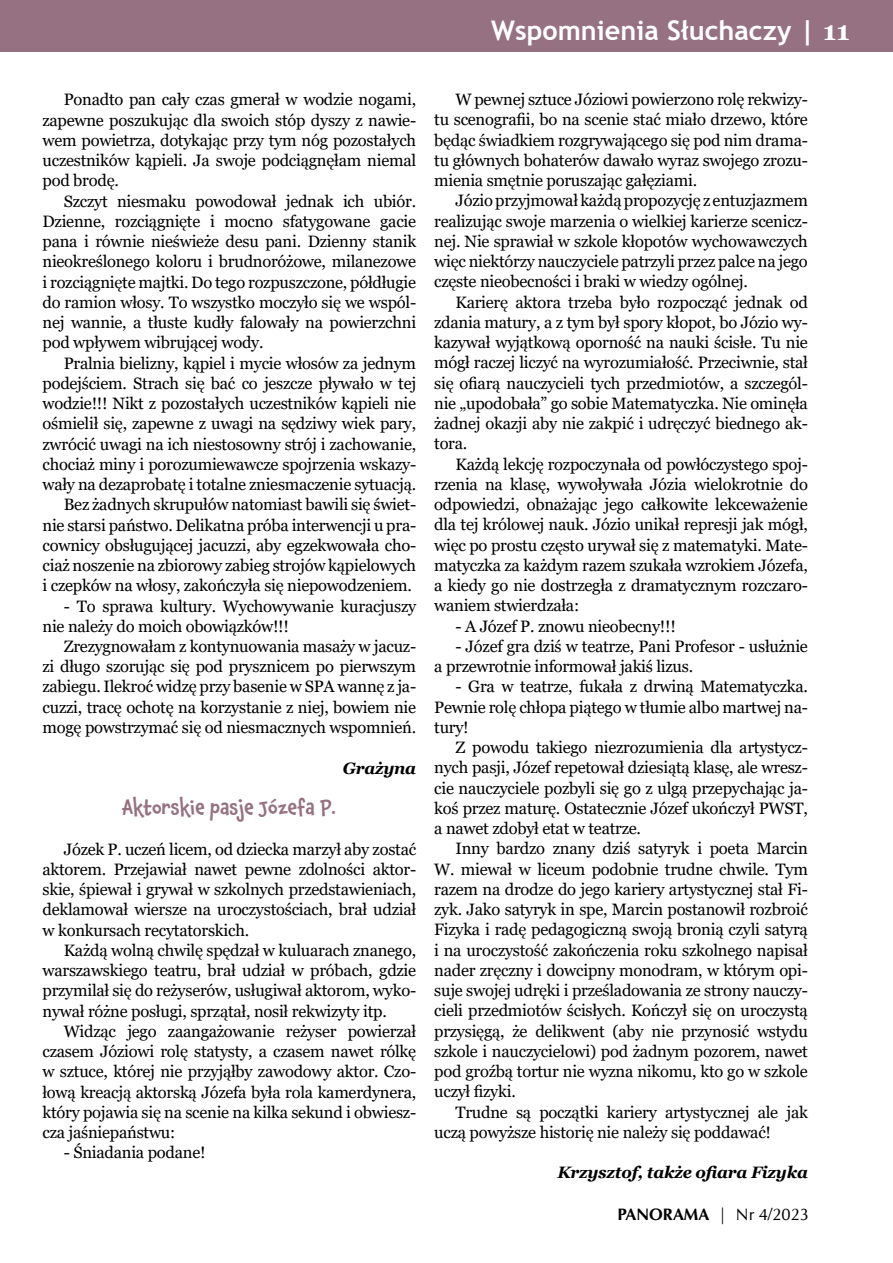
<style>
.page{position:relative;width:893px;height:1263px;background:#fff}
.page>*{position:absolute;margin:0;border:0;box-sizing:border-box;transform-origin:0 0}
.t1{font:700 27px "Trebuchet MS";color:#fff}
.t2{font:700 27px "Georgia";color:#fff}
.t3{font:500 19.5px "Chaloops";color:#967182}
.t4{font:16.5px/20.2px "Georgia";letter-spacing:-.015em;color:#000;text-align:justify}
.t5{font:italic 700 16.5px "Georgia";letter-spacing:-.015em;color:#000}
.t6{font:700 16.5px "URW Classico";color:#000}
.s1{font-family:"Georgia"}
.s2{font-weight:400}
</style>
<div class="page">
<div style="left:0;top:0;width:893px;height:51px;background:#967182"></div>
<h1 class="t1" style="left:491px;top:13px;width:360px">Wspomnienia Słuchaczy | <span class="s1">11</span></h1>
<h1 class="t1" style="left:629px;top:13px;width:164px">Lorem Ipsum</h1>
<h1 class="t2" style="left:830px;top:13px;width:28px">11</h1>
<p class="t4" style="left:43px;top:90px;width:375px;text-indent:21px">Ponadto pan cały czas gmerał w wodzie nogami, zapewne poszukując dla swoich stóp dyszy z nawie&shy;wem powietrza, dotykając przy tym nóg pozostałych uczestników kąpieli. Ja swoje podciągnęłam niemal pod brodę.</p>
<p class="t4" style="left:43px;top:191px;width:375px;text-indent:21px">Szczyt niesmaku powodował jednak ich ubiór.<br>Dzienne, rozciągnięte i mocno sfatygowane gacie pana i równie nieświeże desu pani. Dzienny stanik nieokreślonego koloru i brudnoróżowe, milanezowe i rozciągnięte majtki. Do tego rozpuszczone, półdługie do ramion włosy. To wszystko moczyło się we wspól&shy;nej wannie, a tłuste kudły falowały na powierzchni pod wpływem wibrującej wody.</p>
<p class="t4" style="left:43px;top:353px;width:375px;text-align:right">Pralnia bielizny, kąpiel i mycie włosów za jednym podejściem. Strach się bać co jeszcze pływało w tej wodzie!!! Nikt z pozostałych uczestników kąpieli nie ośmielił się, zapewne z uwagi na sędziwy wiek pary, zwrócić uwagi na ich niestosowny strój i zachowanie, chociaż miny i porozumiewawcze spojrzenia wskazy&shy;wały na dezaprobatę i totalne zniesmaczenie sytuacją.<br>Bez żadnych skrupułów natomiast bawili się świet&shy;nie starsi państwo. Delikatna próba interwencji u pra&shy;cownicy obsługującej jacuzzi, aby egzekwowała cho&shy;ciaż noszenie na zbiorowy zabieg strojów kąpielowych i czepków na włosy, zakończyła się niepowodzeniem.</p>
<p class="t4" style="left:43px;top:596px;width:375px;text-indent:21px">- To sprawa kultury. Wychowywanie kuracjuszy nie należy do moich obowiązków!!!</p>
<p class="t4" style="left:43px;top:636px;width:375px;text-indent:21px">Zrezygnowałam z kontynuowania masaży w jacuz&shy;zi długo szorując się pod prysznicem po pierwszym zabiegu. Ilekroć widzę przy basenie w SPA wannę z ja&shy;cuzzi, tracę ochotę na korzystanie z niej, bowiem nie mogę powstrzymać się od niesmacznych wspomnień.</p>
<p class="t5" style="left:343px;top:757px;width:75px">Grażyna</p>
<p class="t3" style="left:122px;top:793px;width:216px">Aktorskie pasje Józefa P.</p>
<p class="t4" style="left:43px;top:839px;width:375px;text-indent:21px">Józek P. uczeń licem, od dziecka marzył aby zostać aktorem. Przejawiał nawet pewne zdolności aktor&shy;skie, śpiewał i grywał w szkolnych przedstawieniach, deklamował wiersze na uroczystościach, brał udział w konkursach recytatorskich.</p>
<p class="t4" style="left:43px;top:940px;width:375px;text-indent:21px">Każdą wolną chwilę spędzał w kuluarach znanego, warszawskiego teatru, brał udział w próbach, gdzie przymilał się do reżyserów, usługiwał aktorom, wyko&shy;nywał różne posługi, sprzątał, nosił rekwizyty itp.</p>
<p class="t4" style="left:43px;top:1021px;width:375px;text-indent:21px">Widząc jego zaangażowanie reżyser powierzał czasem Józiowi rolę statysty, a czasem nawet rólkę w sztuce, której nie przyjąłby zawodowy aktor. Czo&shy;łową kreacją aktorską Józefa była rola kamerdynera, który pojawia się na scenie na kilka sekund i obwiesz&shy;cza jaśniepaństwu:</p>
<p class="t4" style="left:64px;top:1143px;width:143px">- Śniadania podane!</p>
<p class="t4" style="left:434px;top:90px;width:375px;text-indent:21px">W pewnej sztuce Józiowi powierzono rolę rekwizy&shy;tu scenografii, bo na scenie stać miało drzewo, które będąc świadkiem rozgrywającego się pod nim drama&shy;tu głównych bohaterów dawało wyraz swojego zrozu&shy;mienia smętnie poruszając gałęziami.</p>
<p class="t4" style="left:434px;top:191px;width:375px;text-indent:21px">Józio przyjmował każdą propozycję z entuzjazmem realizując swoje marzenia o wielkiej karierze scenicz&shy;nej. Nie sprawiał w szkole kłopotów wychowawczych więc niektórzy nauczyciele patrzyli przez palce na jego częste nieobecności i braki w wiedzy ogólnej.</p>
<p class="t4" style="left:434px;top:292px;width:375px;text-indent:21px">Karierę aktora trzeba było rozpocząć jednak od zdania matury, a z tym był spory kłopot, bo Józio wy&shy;kazywał wyjątkową oporność na nauki ścisłe. Tu nie mógł raczej liczyć na wyrozumiałość. Przeciwnie, stał się ofiarą nauczycieli tych przedmiotów, a szczegól&shy;nie „upodobała” go sobie Matematyczka. Nie ominęła żadnej okazji aby nie zakpić i udręczyć biednego ak&shy;tora.</p>
<p class="t4" style="left:434px;top:454px;width:375px;text-indent:21px">Każdą lekcję rozpoczynała od powłóczystego spoj&shy;rzenia na klasę, wywoływała Józia wielokrotnie do odpowiedzi, obnażając jego całkowite lekceważenie dla tej królowej nauk. Józio unikał represji jak mógł, więc po prostu często urywał się z matematyki. Mate&shy;matyczka za każdym razem szukała wzrokiem Józefa, a kiedy go nie dostrzegła z dramatycznym rozczaro&shy;waniem stwierdzała:</p>
<p class="t4" style="left:455px;top:616px;width:222px">- A Józef P. znowu nieobecny!!!</p>
<p class="t4" style="left:434px;top:636px;width:375px;text-indent:21px">- Józef gra dziś w teatrze, Pani Profesor - usłużnie a przewrotnie informował jakiś lizus.</p>
<p class="t4" style="left:434px;top:677px;width:375px;text-indent:21px">- Gra w teatrze, fukała z drwiną Matematyczka.<br>Pewnie rolę chłopa piątego w tłumie albo martwej na&shy;tury!</p>
<p class="t4" style="left:434px;top:738px;width:375px;text-indent:21px">Z powodu takiego niezrozumienia dla artystycz&shy;nych pasji, Józef repetował dziesiątą klasę, ale wresz&shy;cie nauczyciele pozbyli się go z ulgą przepychając ja&shy;koś przez maturę. Ostatecznie Józef ukończył PWST, a nawet zdobył etat w teatrze.</p>
<p class="t4" style="left:434px;top:839px;width:375px;text-indent:21px">Inny bardzo znany dziś satyryk i poeta Marcin W. miewał w liceum podobnie trudne chwile. Tym razem na drodze do jego kariery artystycznej stał Fi&shy;zyk. Jako satyryk in spe, Marcin postanowił rozbroić Fizyka i radę pedagogiczną swoją bronią czyli satyrą i na uroczystość zakończenia roku szkolnego napisał nader zręczny i dowcipny monodram, w którym opi&shy;suje swojej udręki i prześladowania ze strony nauczy&shy;cieli przedmiotów ścisłych. Kończył się on uroczystą przysięgą, że delikwent (aby nie przynosić wstydu szkole i nauczycielowi) pod żadnym pozorem, nawet pod groźbą tortur nie wyzna nikomu, kto go w szkole uczył fizyki.</p>
<p class="t4" style="left:434px;top:1102px;width:375px;text-indent:21px">Trudne są początki kariery artystycznej ale jak uczą powyższe historię nie należy się poddawać!</p>
<p class="t5" style="left:557px;top:1162px;width:252px">Krzysztof, także ofiara Fizyka</p>
<p class="t6" style="left:617px;top:1204px;width:193px">PANORAMA | <span class="s2">Nr 4/2023</span></p>
</div>
